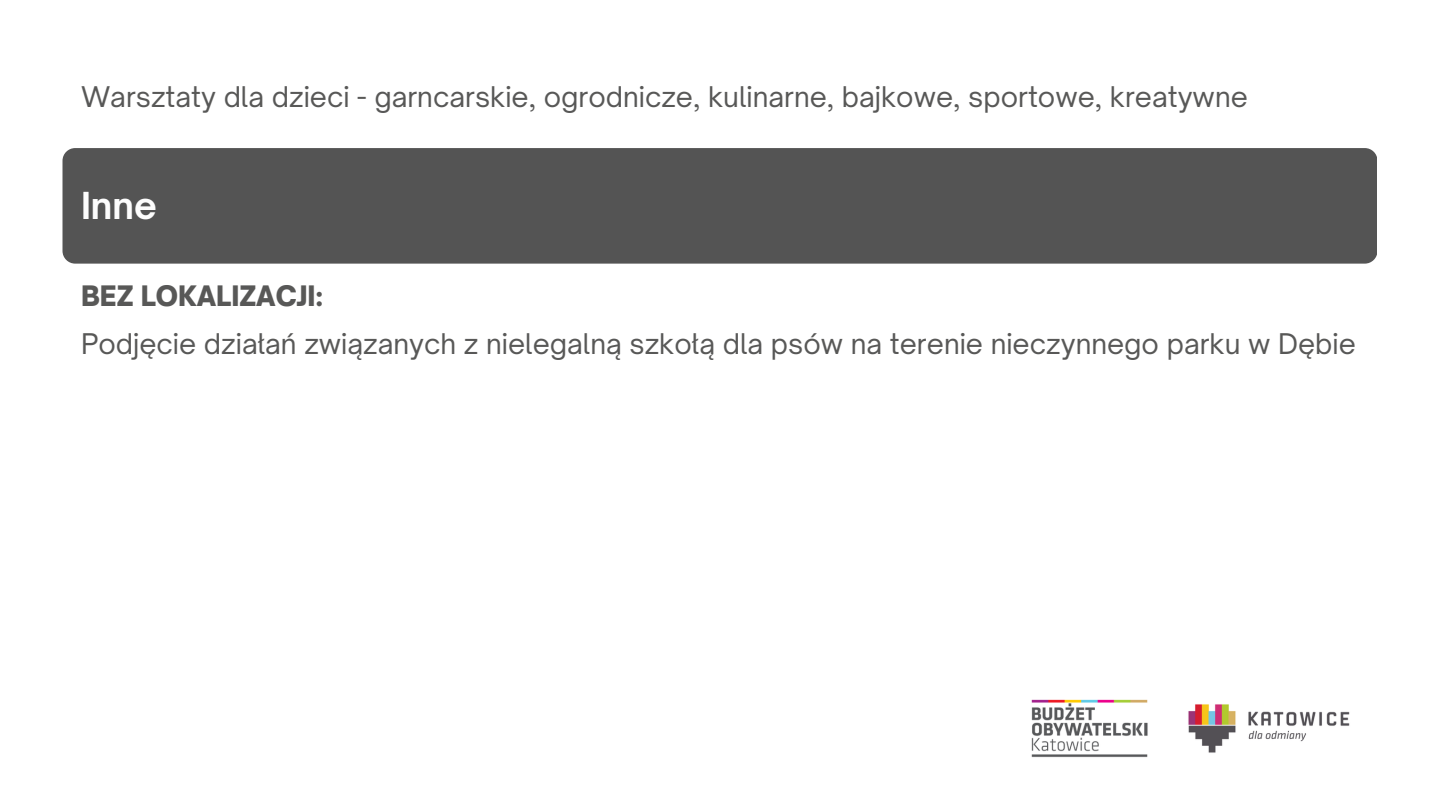
<style>
.page{position:relative;width:1440px;height:810px;background:#fff}
.page>*{position:absolute;margin:0;border:0;box-sizing:border-box;transform-origin:0 0}
.t1{font:700 35.6px "Open Sauce One";color:#fdfdfd}
.t2{font:27.3px "Open Sauce One";color:#585857}
.t3{font:900 27px "Open Sauce One";color:#585857}
</style>
<div class="page">
<img style="left:1031px;top:699px;width:319px;height:59px">
<div style="left:63px;top:148px;width:1314px;height:116px;background:#545454;border-radius:13px"></div>
<p class="t2" style="left:81px;top:79px;width:1168px">Warsztaty dla dzieci - garncarskie, ogrodnicze, kulinarne, bajkowe, sportowe, kreatywne</p>
<h1 class="t1" style="left:81px;top:183px;width:77px">Inne</h1>
<p class="t3" style="left:81px;top:279px;width:243px">BEZ LOKALIZACJI:</p>
<p class="t2" style="left:81px;top:326px;width:1276px">Podjęcie działań związanych z nielegalną szkołą dla psów na terenie nieczynnego parku w Dębie</p>
</div>
